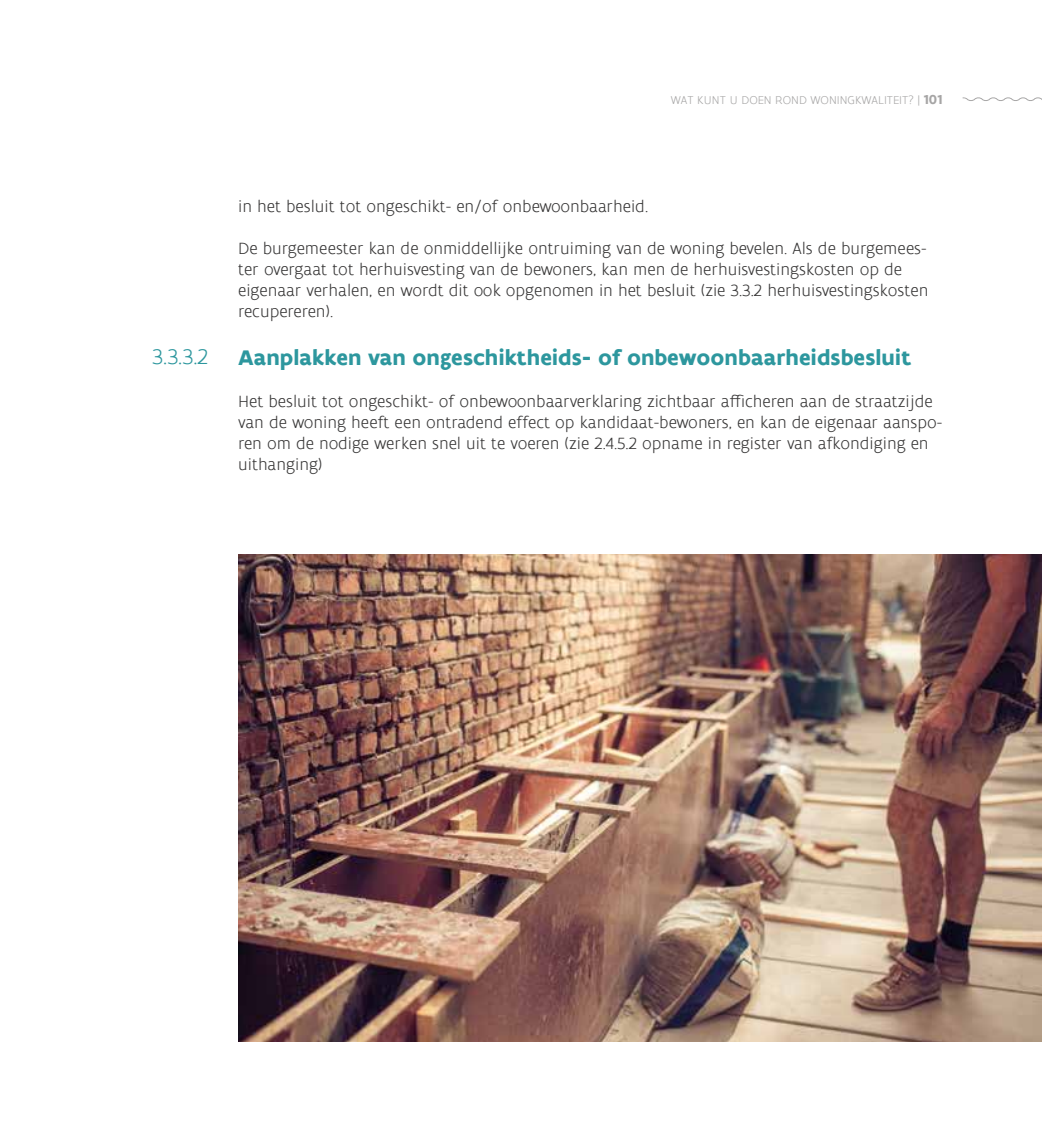
<style>
.page{position:relative;width:1042px;height:1141px;background:#fff}
.page>*{position:absolute;margin:0;border:0;box-sizing:border-box;transform-origin:0 0}
.t1{font:700 22.75px "Flanders Art Sans";color:#2d979e}
.t2{font:300 22.75px "Flanders Art Sans";color:#2d979e}
.t3{font:300 17.5px/21px "Flanders Art Sans";color:#373636}
.t4{font:300 12.25px "Flanders Art Sans";color:#a6a5a5}
.s1{font-weight:700;font-size:14px}
</style>
<div class="page">
<img style="left:238px;top:554px;width:804px;height:488px">
<svg style="left:962px;top:97px;width:80px;height:4px"></svg>
<p class="t4" style="left:671px;top:93px;width:273px">WAT KUNT U DOEN ROND WONINGKWALITEIT? | <span class="s1">101</span></p>
<h1 class="t2" style="left:152px;top:344px;width:58px">3.3.3.2</h1>
<p class="t3" style="left:238px;top:196px;width:411px">in het besluit tot ongeschikt- en/of onbewoonbaarheid.</p>
<p class="t3" style="left:238px;top:238px;width:692px">De burgemeester kan de onmiddellijke ontruiming van de woning bevelen. Als de burgemees&shy;ter overgaat tot herhuisvesting van de bewoners, kan men de herhuisvestingskosten op de eigenaar verhalen, en wordt dit ook opgenomen in het besluit (zie 3.3.2 herhuisvestingskosten recupereren).</p>
<h1 class="t1" style="left:238px;top:343px;width:675px">Aanplakken van ongeschiktheids- of onbewoonbaarheidsbesluit</h1>
<p class="t3" style="left:238px;top:391px;width:706px">Het besluit tot ongeschikt- of onbewoonbaarverklaring zichtbaar afficheren aan de straatzijde van de woning heeft een ontradend effect op kandidaat-bewoners, en kan de eigenaar aanspo&shy;ren om de nodige werken snel uit te voeren (zie 2.4.5.2 opname in register van afkondiging en uithanging)</p>
</div>
